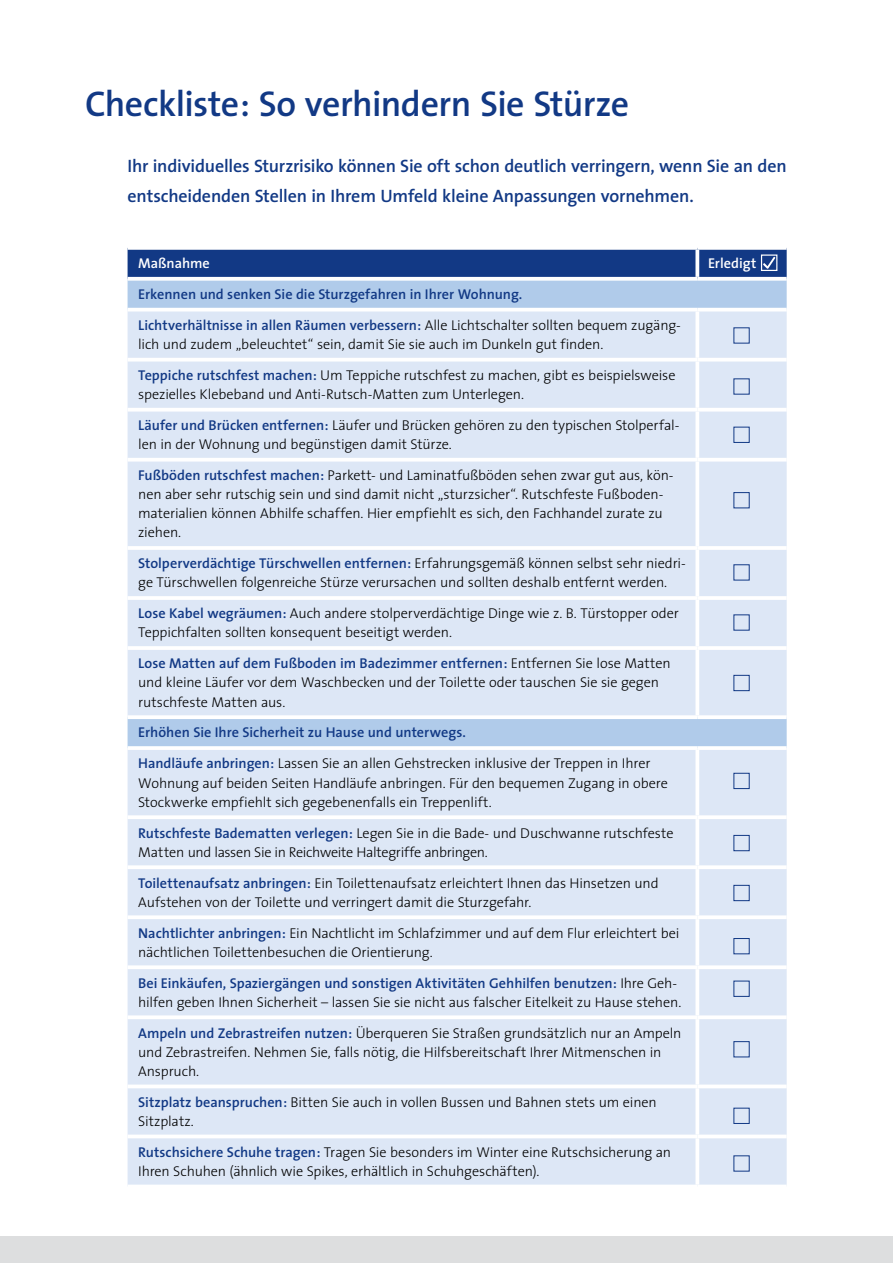
<style>
.page{position:relative;width:893px;height:1263px;background:#fff}
.page>*{position:absolute;margin:0;border:0;box-sizing:border-box;transform-origin:0 0}
.t1{font:600 36px "The Sans";letter-spacing:-.015em;color:#123985}
.t2{font:600 18px/30px "The Sans";letter-spacing:-.01em;color:#123985}
.t3{font:300 14.25px/19.2px "The Sans";letter-spacing:-.01em;color:#000}
.t4{font:600 14.25px/30.9px "The Sans";color:#123985}
.t5{font:600 14.25px "The Sans";letter-spacing:-.005em;color:#fff}
.s1{font-weight:300;color:#000}
.s2{font-weight:600;color:#123985}
</style>
<div class="page">
<div style="left:0;top:1237px;width:893px;height:26px;background:#dddedf"></div>
<div style="left:128px;top:281px;width:659px;height:27px;background:#b0cbea"></div>
<div style="left:128px;top:311px;width:659px;height:873px;background:#dde7f6"></div>
<svg style="left:128px;top:280px;width:569px;height:1px"></svg>
<svg style="left:697px;top:279px;width:90px;height:2px"></svg>
<svg style="left:695px;top:311px;width:4px;height:47px"></svg>
<svg style="left:695px;top:361px;width:4px;height:47px"></svg>
<svg style="left:695px;top:412px;width:4px;height:46px"></svg>
<svg style="left:695px;top:462px;width:4px;height:84px"></svg>
<svg style="left:695px;top:550px;width:4px;height:46px"></svg>
<svg style="left:695px;top:600px;width:4px;height:46px"></svg>
<svg style="left:695px;top:650px;width:4px;height:65px"></svg>
<hr style="left:128px;top:715px;width:569px;height:4px;background:#fff">
<hr style="left:697px;top:715px;width:90px;height:4px;background:#fff">
<svg style="left:128px;top:746px;width:569px;height:4px"></svg>
<svg style="left:697px;top:746px;width:90px;height:4px"></svg>
<svg style="left:695px;top:750px;width:4px;height:65px"></svg>
<hr style="left:128px;top:815px;width:569px;height:4px;background:#fff">
<hr style="left:697px;top:815px;width:90px;height:4px;background:#fff">
<svg style="left:695px;top:819px;width:4px;height:46px"></svg>
<svg style="left:128px;top:865px;width:569px;height:4px"></svg>
<svg style="left:697px;top:865px;width:90px;height:4px"></svg>
<svg style="left:695px;top:869px;width:4px;height:46px"></svg>
<svg style="left:128px;top:915px;width:569px;height:4px"></svg>
<svg style="left:697px;top:915px;width:90px;height:4px"></svg>
<svg style="left:695px;top:919px;width:4px;height:46px"></svg>
<svg style="left:128px;top:965px;width:569px;height:4px"></svg>
<svg style="left:697px;top:965px;width:90px;height:4px"></svg>
<svg style="left:695px;top:969px;width:4px;height:46px"></svg>
<svg style="left:128px;top:1015px;width:569px;height:4px"></svg>
<svg style="left:697px;top:1015px;width:90px;height:4px"></svg>
<svg style="left:695px;top:1019px;width:4px;height:65px"></svg>
<svg style="left:128px;top:1084px;width:569px;height:4px"></svg>
<svg style="left:697px;top:1084px;width:90px;height:4px"></svg>
<svg style="left:695px;top:1088px;width:4px;height:46px"></svg>
<svg style="left:128px;top:1134px;width:569px;height:4px"></svg>
<svg style="left:697px;top:1134px;width:90px;height:4px"></svg>
<svg style="left:695px;top:1138px;width:4px;height:46px"></svg>
<svg style="left:128px;top:1184px;width:568px;height:1px"></svg>
<svg style="left:699px;top:1184px;width:88px;height:1px"></svg>
<hr style="left:128px;top:358px;width:569px;height:3px;background:#fff">
<hr style="left:697px;top:358px;width:90px;height:3px;background:#fff">
<svg style="left:128px;top:408px;width:569px;height:4px"></svg>
<svg style="left:697px;top:408px;width:90px;height:4px"></svg>
<svg style="left:128px;top:458px;width:569px;height:4px"></svg>
<svg style="left:697px;top:458px;width:90px;height:4px"></svg>
<hr style="left:128px;top:546px;width:569px;height:4px;background:#fff">
<hr style="left:697px;top:546px;width:90px;height:4px;background:#fff">
<hr style="left:128px;top:596px;width:569px;height:4px;background:#fff">
<hr style="left:697px;top:596px;width:90px;height:4px;background:#fff">
<hr style="left:128px;top:646px;width:569px;height:4px;background:#fff">
<hr style="left:697px;top:646px;width:90px;height:4px;background:#fff">
<svg style="left:128px;top:248px;width:659px;height:31px;background:#315395"></svg>
<div style="left:761px;top:254px;width:16px;height:17px;border:1px solid #fff"></div>
<div style="left:733px;top:427px;width:17px;height:16px;border:1px solid #123985"></div>
<div style="left:733px;top:492px;width:17px;height:16px;border:1px solid #123985"></div>
<div style="left:733px;top:564px;width:17px;height:16px;border:1px solid #123985"></div>
<div style="left:733px;top:675px;width:17px;height:16px;border:1px solid #123985"></div>
<div style="left:733px;top:773px;width:17px;height:16px;border:1px solid #123985"></div>
<div style="left:733px;top:835px;width:17px;height:16px;border:1px solid #123985"></div>
<div style="left:733px;top:885px;width:17px;height:16px;border:1px solid #123985"></div>
<div style="left:733px;top:938px;width:17px;height:16px;border:1px solid #123985"></div>
<div style="left:733px;top:981px;width:17px;height:16px;border:1px solid #123985"></div>
<div style="left:733px;top:1041px;width:17px;height:16px;border:1px solid #123985"></div>
<div style="left:733px;top:1108px;width:17px;height:16px;border:1px solid #123985"></div>
<h1 class="t1" style="left:85px;top:74px;width:546px">Checkliste: So verhindern Sie Stürze</h1>
<p class="t2" style="left:128px;top:151px;width:661px">Ihr individuelles Sturzrisiko können Sie oft schon deutlich verringern, wenn Sie an den entscheidenden Stellen in Ihrem Umfeld kleine Anpassungen vornehmen.</p>
<p class="t5" style="left:138px;top:251px;width:73px">Maßnahme</p>
<p class="t5" style="left:708px;top:251px;width:50px">Erledigt</p>
<p class="t4" style="left:138px;top:278px;width:544px">Erkennen und senken Sie die Sturzgefahren in Ihrer Wohnung.<br>Lichtverhältnisse in allen Räumen verbessern: <span class="s1">Alle Lichtschalter sollten bequem zugäng-</span></p>
<p class="t3" style="left:138px;top:328px;width:539px;line-height:30.9px">lich und zudem „beleuchtet“ sein, damit Sie sie auch im Dunkeln gut finden.<br><span class="s2">Teppiche rutschfest machen:</span> Um Teppiche rutschfest zu machen, gibt es beispielsweise</p>
<p class="t3" style="left:138px;top:378px;width:543px;line-height:30.9px">spezielles Klebeband und Anti-Rutsch-Matten zum Unterlegen.<br><span class="s2">Läufer und Brücken entfernen:</span> Läufer und Brücken gehören zu den typischen Stolperfal-</p>
<p class="t3" style="left:138px;top:428px;width:537px;line-height:30.9px">len in der Wohnung und begünstigen damit Stürze.<br><span class="s2">Fußböden rutschfest machen:</span> Parkett- und Laminatfußböden sehen zwar gut aus, kön-</p>
<p class="t3" style="left:138px;top:484px;width:527px;text-align:justify">nen aber sehr rutschig sein und sind damit nicht „sturzsicher“. Rutschfeste Fußboden&shy;materialien können Abhilfe schaffen. Hier empfiehlt es sich, den Fachhandel zurate zu ziehen.</p>
<p class="t3" style="left:138px;top:553px;width:549px"><span class="s2">Stolperverdächtige Türschwellen entfernen:</span> Erfahrungsgemäß können selbst sehr niedri&shy;ge Türschwellen folgenreiche Stürze verursachen und sollten deshalb entfernt werden.</p>
<p class="t3" style="left:138px;top:603px;width:542px"><span class="s2">Lose Kabel wegräumen:</span> Auch andere stolperverdächtige Dinge wie z. B. Türstopper oder<br>Teppichfalten sollten konsequent beseitigt werden.</p>
<p class="t3" style="left:138px;top:653px;width:534px"><span class="s2">Lose Matten auf dem Fußboden im Badezimmer entfernen:</span> Entfernen Sie lose Matten und kleine Läufer vor dem Waschbecken und der Toilette oder tauschen Sie sie gegen rutschfeste Matten aus.</p>
<p class="t4" style="left:138px;top:717px;width:514px">Erhöhen Sie Ihre Sicherheit zu Hause und unterwegs.<br>Handläufe anbringen: <span class="s1">Lassen Sie an allen Gehstrecken inklusive der Treppen in Ihrer</span></p>
<p class="t3" style="left:138px;top:773px;width:531px">Wohnung auf beiden Seiten Handläufe anbringen. Für den bequemen Zugang in obere<br>Stockwerke empfiehlt sich gegebenenfalls ein Treppenlift.</p>
<p class="t3" style="left:138px;top:823px;width:537px"><span class="s2">Rutschfeste Badematten verlegen:</span> Legen Sie in die Bade- und Duschwanne rutschfeste<br>Matten und lassen Sie in Reichweite Haltegriffe anbringen.</p>
<p class="t3" style="left:138px;top:873px;width:522px"><span class="s2">Toilettenaufsatz anbringen:</span> Ein Toilettenaufsatz erleichtert Ihnen das Hinsetzen und<br>Aufstehen von der Toilette und verringert damit die Sturzgefahr.</p>
<p class="t3" style="left:138px;top:923px;width:543px"><span class="s2">Nachtlichter anbringen:</span> Ein Nachtlicht im Schlafzimmer und auf dem Flur erleichtert bei nächtlichen Toilettenbesuchen die Orientierung.</p>
<p class="t3" style="left:138px;top:973px;width:545px"><span class="s2">Bei Einkäufen, Spaziergängen und sonstigen Aktivitäten Gehhilfen benutzen:</span> Ihre Geh&shy;hilfen geben Ihnen Sicherheit – lassen Sie sie nicht aus falscher Eitelkeit zu Hause stehen.</p>
<p class="t3" style="left:138px;top:1023px;width:545px"><span class="s2">Ampeln und Zebrastreifen nutzen:</span> Überqueren Sie Straßen grundsätzlich nur an Ampeln und Zebrastreifen. Nehmen Sie, falls nötig, die Hilfsbereitschaft Ihrer Mitmenschen in<br>Anspruch.</p>
<p class="t3" style="left:138px;top:1092px;width:520px"><span class="s2">Sitzplatz beanspruchen:</span> Bitten Sie auch in vollen Bussen und Bahnen stets um einen<br>Sitzplatz.</p>
<p class="t3" style="left:138px;top:1142px;width:534px"><span class="s2">Rutschsichere Schuhe tragen:</span> Tragen Sie besonders im Winter eine Rutschsicherung an<br>Ihren Schuhen (ähnlich wie Spikes, erhältlich in Schuhgeschäften).</p>
</div>
